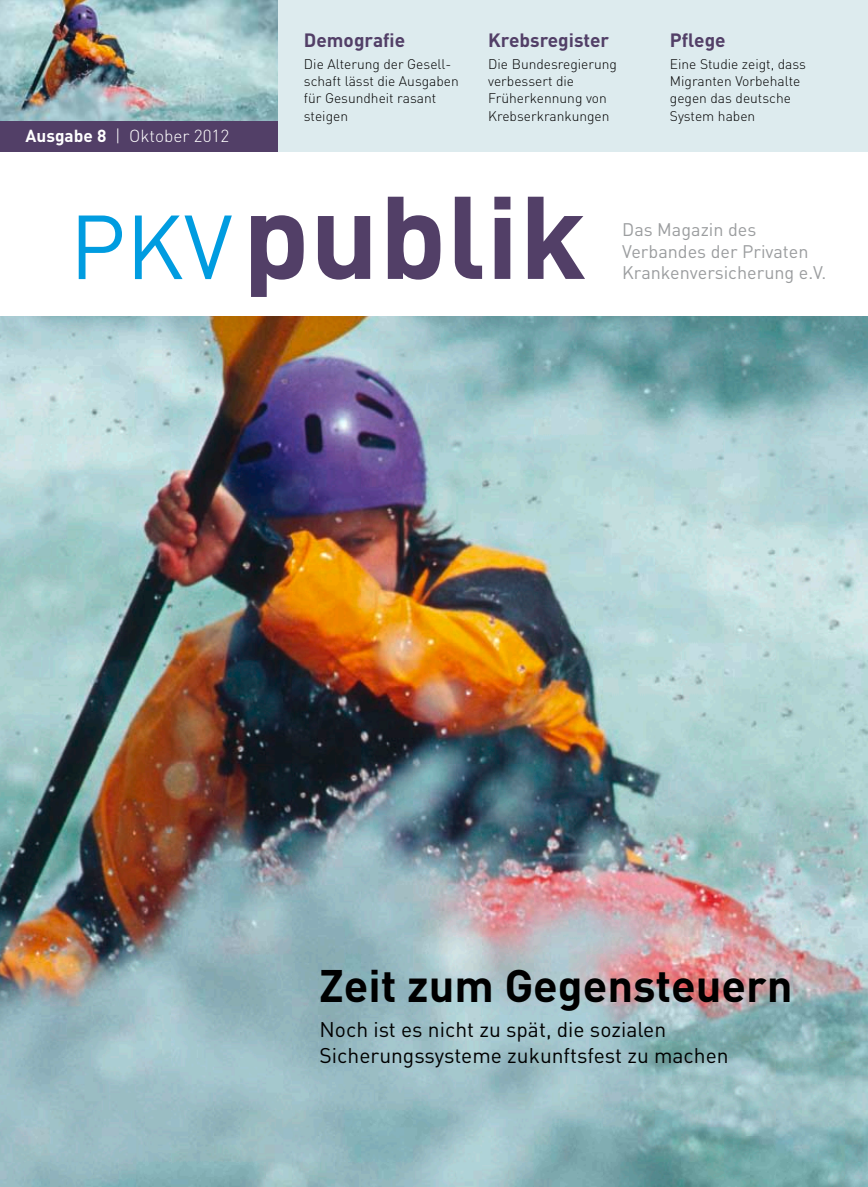
<style>
.page{position:relative;width:868px;height:1187px;background:#fff}
.page>*{position:absolute;margin:0;border:0;box-sizing:border-box;transform-origin:0 0}
.t1{font:700 45px "DINOT";color:#000}
.t2{font:21px/25.2px "DINOT";color:#000}
.t3{font:700 19.05px "DINOT";color:#523f67}
.t4{font:18px/21.6px "DINOT";color:#9b9d9f}
.t5{font:300 17.25px "DINOT";color:#fff}
.t6{font:300 13.8px/17.2px "DINOT";color:#000}
.s1{font-weight:700}
</style>
<div class="page">
<img style="left:0;top:317px;width:867px;height:869px">
<div style="left:0;top:0;width:867px;height:152px;background:#ddebee"></div>
<svg style="left:79px;top:215px;width:153px;height:64px"></svg>
<svg style="left:251px;top:197px;width:334px;height:100px"></svg>
<img style="left:0;top:0;width:277px;height:122px">
<div style="left:0;top:122px;width:277px;height:30px;background:#523f67"></div>
<p class="t5" style="left:26px;top:124px;width:205px"><span class="s1">Ausgabe 8</span> | Oktober 2012</p>
<h3 class="t3" style="left:304px;top:27px;width:103px">Demografie</h3>
<p class="t6" style="left:304px;top:55px;width:156px">Die Alterung der Gesell&shy;schaft lässt die Ausgaben für Gesundheit rasant steigen</p>
<h3 class="t3" style="left:488px;top:27px;width:122px">Krebsregister</h3>
<p class="t6" style="left:488px;top:55px;width:130px">Die Bundesregierung verbessert die<br>Früherkennung von<br>Krebserkrankungen</p>
<h3 class="t3" style="left:669px;top:27px;width:57px">Pflege</h3>
<p class="t6" style="left:669px;top:55px;width:138px">Eine Studie zeigt, dass<br>Migranten Vorbehalte gegen das deutsche<br>System haben</p>
<h3 class="t4" style="left:622px;top:218px;width:206px">Das Magazin des<br>Verbandes der Privaten<br>Krankenversicherung e.V.</h3>
<h1 class="t1" style="left:319px;top:954px;width:475px">Zeit zum Gegensteuern</h1>
<h2 class="t2" style="left:319px;top:1016px;width:410px">Noch ist es nicht zu spät, die sozialen<br>Sicherungssysteme zukunftsfest zu machen</h2>
</div>
